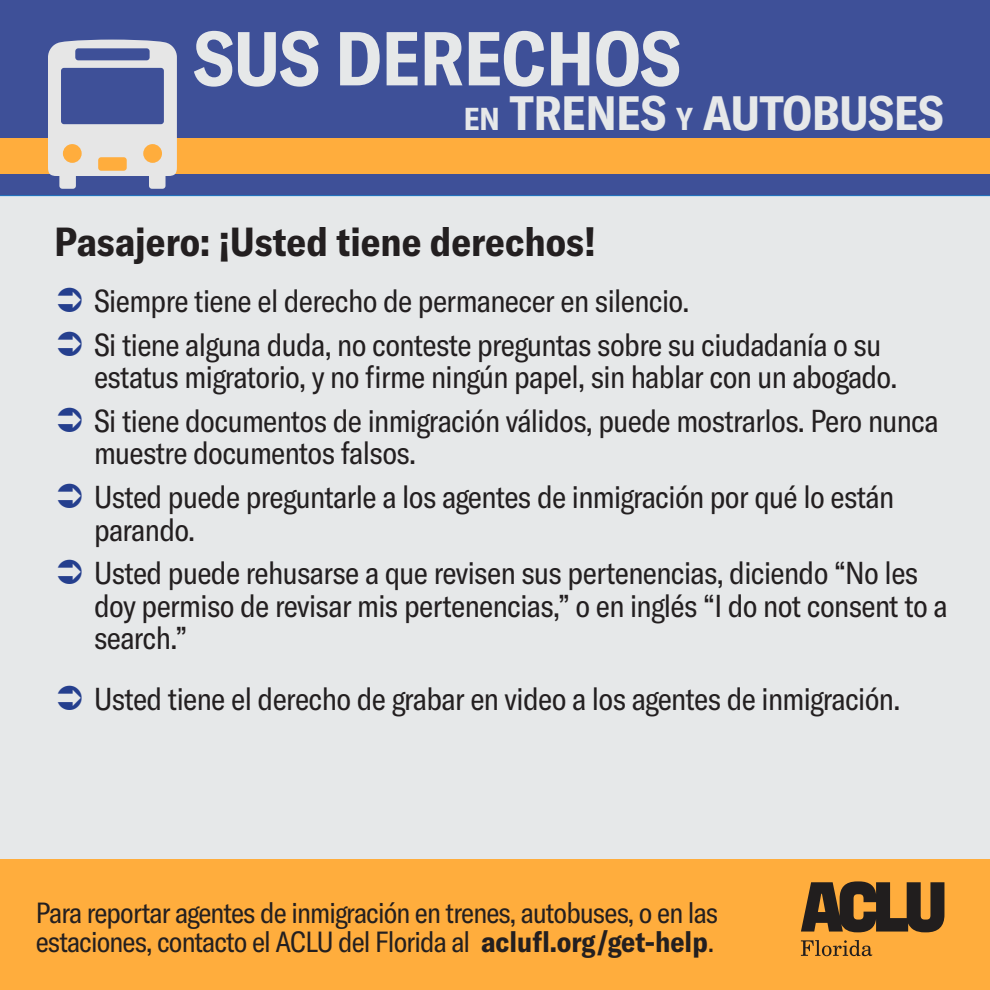
<style>
.page{position:relative;width:990px;height:990px;background:#fff}
.page>*{position:absolute;margin:0;border:0;box-sizing:border-box;transform-origin:0 0}
.t1{font:700 condensed 75px "GT America";color:#e6e8e9}
.t2{font:700 condensed 47.5px "GT America";color:#e6e8e9}
.t3{font:700 condensed 40px "GT America";color:#231f20}
.t4{font:condensed 31.25px/32.5px "GT America";letter-spacing:-.02em;color:#231f20}
.t5{font:condensed 28.75px/28.8px "GT America";letter-spacing:-.03em;color:#231f20}
.s1{font-size:31.25px}
.s2{font-weight:700}
</style>
<div class="page">
<div style="left:0;top:197px;width:990px;height:662px;background:#e6e8e9"></div>
<div style="left:0;top:0;width:990px;height:196px;background:#3e5098"></div>
<div style="left:0;top:859px;width:990px;height:131px;background:#ffad3d"></div>
<div style="left:0;top:139px;width:990px;height:35px;background:#ffad3d"></div>
<svg style="left:48px;top:40px;width:129px;height:149px;background:#9fa3bc"></svg>
<svg style="left:801px;top:940px;width:71px;height:16px"></svg>
<svg style="left:801px;top:881px;width:143px;height:51px"></svg>
<p class="t1" style="left:194px;top:13px;width:489px">SUS DERECHOS</p>
<p class="t2" style="left:464px;top:84px;width:481px"><span class="s1">EN</span> TRENES <span class="s1">Y</span> AUTOBUSES</p>
<p class="t3" style="left:55px;top:217px;width:543px">Pasajero: ¡Usted tiene derechos!</p>
<p class="t4" style="left:94px;top:285px;width:597px">Siempre tiene el derecho de permanecer en silencio.</p>
<p class="t4" style="left:94px;top:328px;width:805px">Si tiene alguna duda, no conteste preguntas sobre su ciudadanía o su estatus migratorio, y no firme ningún papel, sin hablar con un abogado.</p>
<p class="t4" style="left:94px;top:405px;width:846px">Si tiene documentos de inmigración válidos, puede mostrarlos. Pero nunca muestre documentos falsos.</p>
<p class="t4" style="left:94px;top:481px;width:802px">Usted puede preguntarle a los agentes de inmigración por qué lo están parando.</p>
<p class="t4" style="left:94px;top:557px;width:855px">Usted puede rehusarse a que revisen sus pertenencias, diciendo “No les doy permiso de revisar mis pertenencias,” o en inglés “I do not consent to a search.”</p>
<p class="t4" style="left:94px;top:683px;width:808px">Usted tiene el derecho de grabar en video a los agentes de inmigración.</p>
<p class="t5" style="left:36px;top:899px;width:684px">Para reportar agentes de inmigración en trenes, autobuses, o en las estaciones, contacto el ACLU del Florida al <span class="s2">aclufl.org/get-help</span>.</p>
</div>
